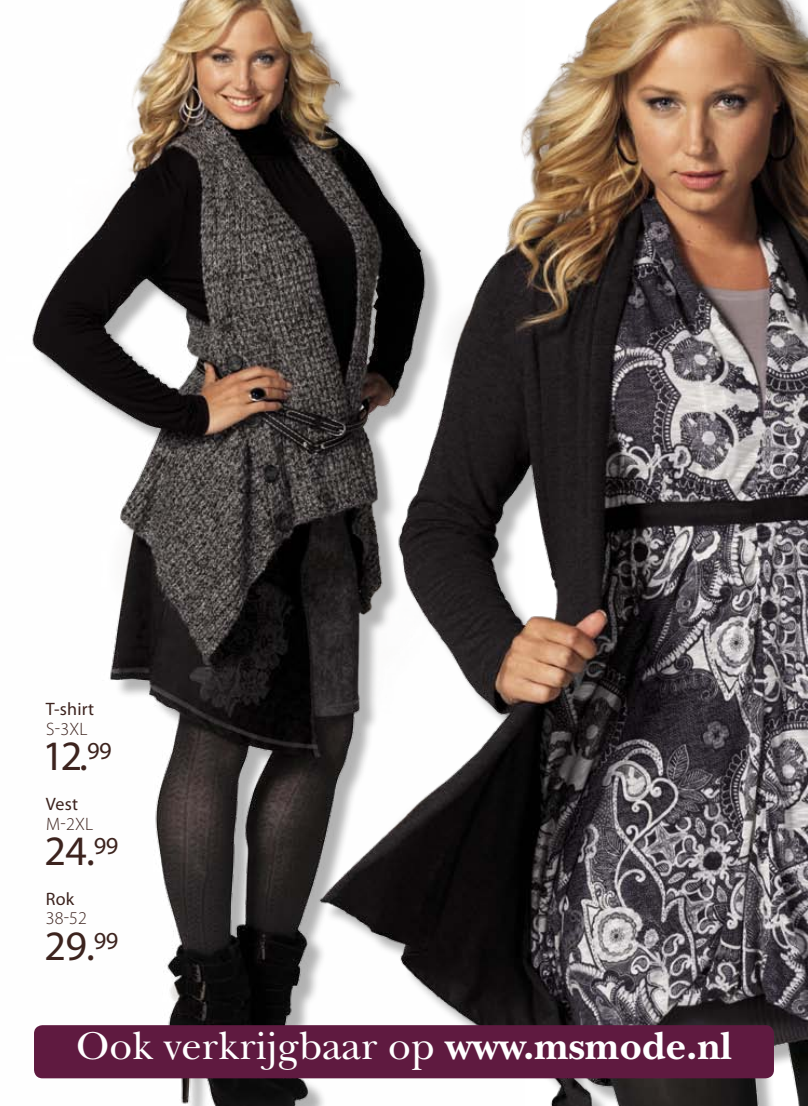
<style>
.page{position:relative;width:808px;height:1106px;background:#fff}
.page>*{position:absolute;margin:0;border:0;box-sizing:border-box;transform-origin:0 0}
.t1{font:42px "Myriad Pro";color:#3c231e}
.t2{font:40.5px "New Baskerville Std";letter-spacing:.005em;color:#fff}
.t3{font:300 18px "Myriad Pro";letter-spacing:.01em;color:#3c231e}
.t4{font:18px "Myriad Pro";letter-spacing:.01em;color:#3c231e}
.s1{font-weight:700}
</style>
<div class="page">
<img style="left:32px;top:0;width:225px;height:1106px">
<img style="left:257px;top:0;width:551px;height:1106px">
<div style="left:34px;top:1025px;width:740px;height:53px;background:#5f1a40;border-radius:9px"></div>
<p class="t4" style="left:46px;top:698px;width:50px">T-shirt</p>
<p class="t3" style="left:46px;top:718px;width:43px">S-3XL</p>
<p class="t1" style="left:43px;top:730px;width:71px">12.<sup>99</sup></p>
<p class="t4" style="left:46px;top:793px;width:34px">Vest</p>
<p class="t3" style="left:46px;top:813px;width:49px">M-2XL</p>
<p class="t1" style="left:45px;top:825px;width:75px">24.<sup>99</sup></p>
<p class="t4" style="left:46px;top:887px;width:30px">Rok</p>
<p class="t3" style="left:46px;top:907px;width:42px">38-52</p>
<p class="t1" style="left:45px;top:919px;width:75px">29.<sup>99</sup></p>
<p class="t2" style="left:76px;top:1022px;width:657px">Ook verkrijgbaar op <span class="s1">www.msmode.nl</span></p>
</div>
